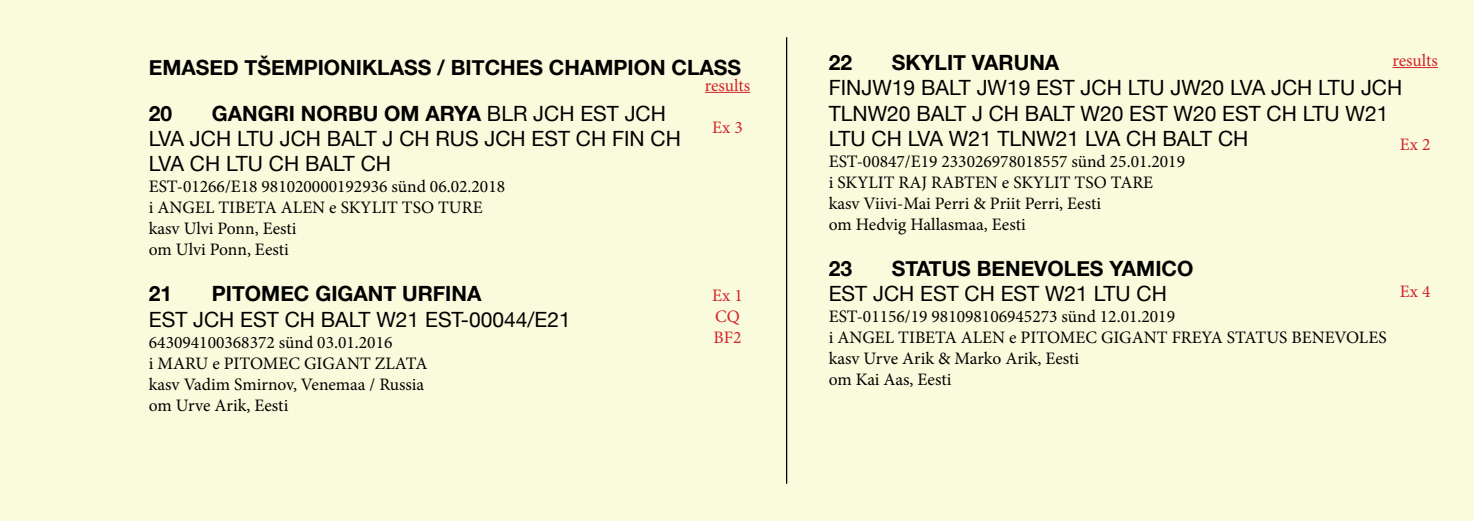
<style>
.page{position:relative;width:1474px;height:521px;background:#fff}
.page>*{position:absolute;margin:0;border:0;box-sizing:border-box;transform-origin:0 0}
.t1{font:21px/25.2px "Helvetica Neue";color:#000}
.t2{font:700 21px/45.7px "Helvetica Neue";color:#000}
.t3{font:17.5px/21px "Minion Pro";color:#000}
.t4{font:17.5px/21px "Minion Pro";color:#d2232a}
.s1{font-weight:700}
</style>
<div class="page">
<div style="left:0;top:0;width:1473px;height:521px;background:#fafadc"></div>
<hr style="left:786px;top:37px;width:1px;height:447px;background:#000">
<hr style="left:705px;top:92px;width:45px;height:1px;background:#d2232a">
<hr style="left:1392px;top:67px;width:45px;height:1px;background:#d2232a">
<p class="t2" style="left:149px;top:45px;width:593px">EMASED TŠEMPIONIKLASS / BITCHES CHAMPION CLASS<br>20</p>
<p class="t4" style="left:705px;top:75px;width:47px">results</p>
<p class="t4" style="left:712px;top:117px;width:32px">Ex 3</p>
<p class="t1" style="left:149px;top:102px;width:533px;text-indent:63px"><span class="s1">GANGRI NORBU OM ARYA</span> BLR JCH EST JCH<br>LVA JCH LTU JCH BALT J CH RUS JCH EST CH FIN CH<br>LVA CH LTU CH BALT CH</p>
<p class="t3" style="left:149px;top:176px;width:358px">EST-01266/E18 981020000192936 sünd 06.02.2018 i ANGEL TIBETA ALEN e SKYLIT TSO TURE kasv Ulvi Ponn, Eesti<br>om Ulvi Ponn, Eesti</p>
<p class="t2" style="left:149px;top:272px;width:25px">21</p>
<p class="t2" style="left:212px;top:272px;width:271px">PITOMEC GIGANT URFINA</p>
<p class="t1" style="left:149px;top:308px;width:423px">EST JCH EST CH BALT W21 EST-00044/E21</p>
<p class="t3" style="left:149px;top:331px;width:280px">643094100368372 sünd 03.01.2016<br>i MARU e PITOMEC GIGANT ZLATA kasv Vadim Smirnov, Venemaa / Russia om Urve Arik, Eesti</p>
<p class="t4" style="left:712px;top:285px;width:32px">Ex 1<br>CQ<br>BF2</p>
<p class="t4" style="left:1392px;top:50px;width:47px">results</p>
<p class="t2" style="left:828px;top:40px;width:25px">22</p>
<p class="t2" style="left:891px;top:40px;width:169px">SKYLIT VARUNA</p>
<p class="t1" style="left:828px;top:76px;width:575px">FINJW19 BALT JW19 EST JCH LTU JW20 LVA JCH LTU JCH<br>TLNW20 BALT J CH BALT W20 EST W20 EST CH LTU W21<br>LTU CH LVA W21 TLNW21 LVA CH BALT CH</p>
<p class="t3" style="left:828px;top:151px;width:358px">EST-00847/E19 233026978018557 sünd 25.01.2019 i SKYLIT RAJ RABTEN e SKYLIT TSO TARE kasv Viivi-Mai Perri &amp; Priit Perri, Eesti<br>om Hedvig Hallasmaa, Eesti</p>
<p class="t2" style="left:828px;top:246px;width:25px">23</p>
<p class="t2" style="left:891px;top:246px;width:303px">STATUS BENEVOLES YAMICO</p>
<p class="t1" style="left:828px;top:282px;width:339px">EST JCH EST CH EST W21 LTU CH</p>
<p class="t3" style="left:828px;top:306px;width:559px">EST-01156/19 981098106945273 sünd 12.01.2019<br>i ANGEL TIBETA ALEN e PITOMEC GIGANT FREYA STATUS BENEVOLES kasv Urve Arik &amp; Marko Arik, Eesti<br>om Kai Aas, Eesti</p>
<p class="t4" style="left:1399px;top:134px;width:32px">Ex 2</p>
<p class="t4" style="left:1399px;top:281px;width:32px">Ex 4</p>
</div>
